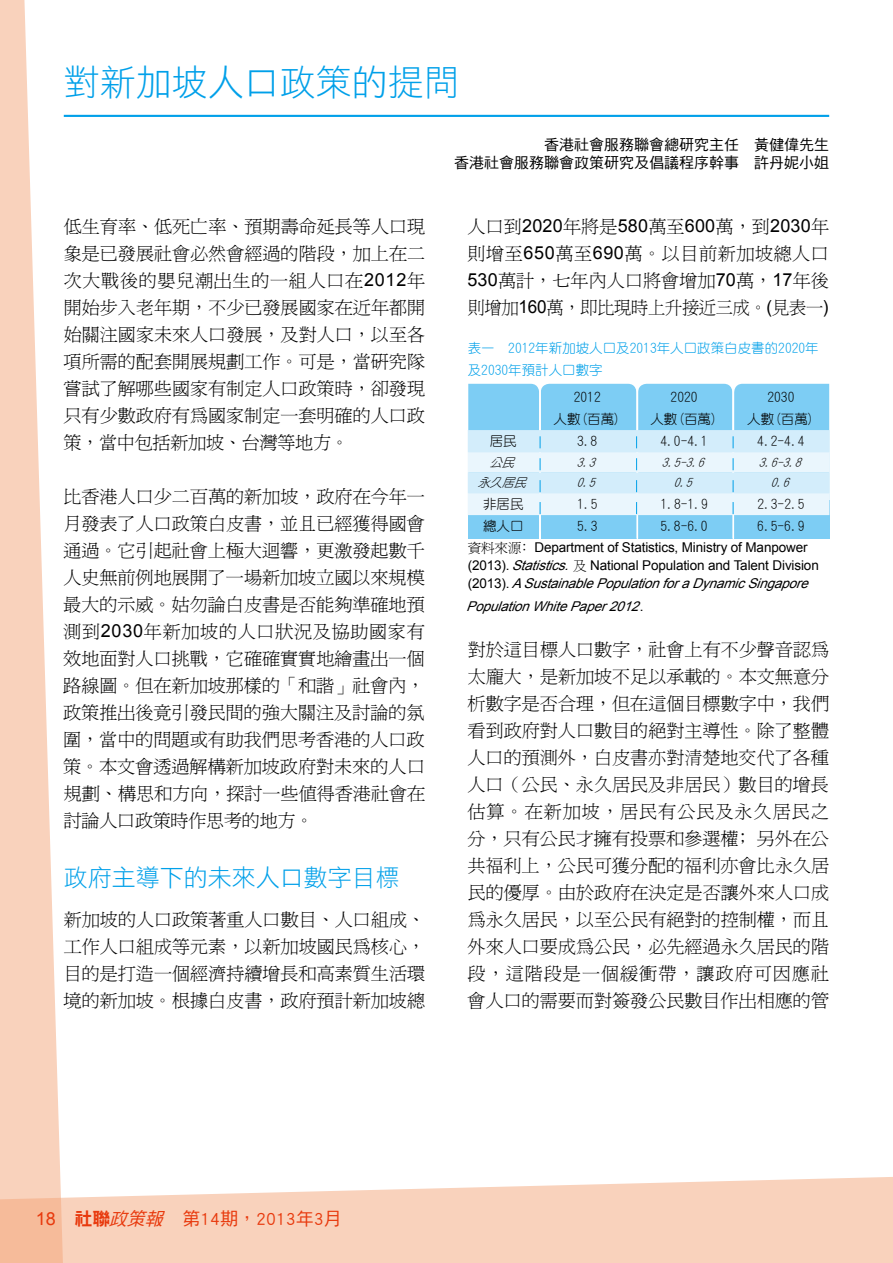
<style>
.page{position:relative;width:893px;height:1263px;background:#fff}
.page>*{position:absolute;margin:0;border:0;box-sizing:border-box;transform-origin:0 0}
.t1{font:36px "DF Hei Std W3";color:#00a0e9}
.t2{font:24px "DF Hei Std W3";color:#00a0e9}
.t3{font:18px/27px "P Ming Li U";letter-spacing:.005em;color:#000;text-align:justify}
.t4{font:18px "Arial";letter-spacing:.01em;color:#000}
.t5{font:18px "DF Hei Std W5";color:#e8390d}
.t6{font:15px/18px "DF Hei Std W5";color:#000;text-align:right}
.t7{font:13.5px/18px "Arial";letter-spacing:-.01em;color:#000}
.t8{font:13.5px "DF Yuan Lt HK BF";color:#000}
.t9{font:13.5px/21.5px "DF Yuan Lt HK BF";color:#00a0e9}
.t10{font:italic 13.5px "Arial";color:#000}
.t11{font:italic 12px "DF Yuan Lt HK BF";color:#000}
.s1{font-family:"Arial"}
.s2{font-family:"P Ming Li U"}
.s3{font-style:italic}
.s4{font-style:normal}
.s5{font-family:"DF Hei Std W9"}
</style>
<div class="page">
<svg style="left:0;top:0;width:64px;height:1153px;fill:#f9d2bc"></svg>
<svg style="left:0;top:1153px;width:892px;height:110px;fill:#f9d2bc"></svg>
<svg style="left:892px;top:1177px;width:1px;height:86px"></svg>
<hr style="left:64px;top:115px;width:765px;height:2px;background:#00a0e9">
<svg style="left:468px;top:384px;width:361px;height:155px;background:#b2e1f8"></svg>
<h1 class="t1" style="left:64px;top:62px;width:398px">對新加坡人口政策的提問</h1>
<p class="t6" style="left:454px;top:135px;width:376px">香港社會服務聯會總研究主任　黃健偉先生<br>香港社會服務聯會政策研究及倡議程序幹事　許丹妮小姐</p>
<p class="t3" style="left:63px;top:213px;width:363px">低生育率、低死亡率、預期壽命延長等人口現象是已發展社會必然會經過的階段，加上在二次大戰後的嬰兒潮出生的一組人口在<span class="s1">2012</span>年開始步入老年期，不少已發展國家在近年都開始關注國家未來人口發展，及對人口，以至各項所需的配套開展規劃工作。可是，當研究隊嘗試了解哪些國家有制定人口政策時，卻發現只有少數政府有為國家制定一套明確的人口政策，當中包括新加坡、台灣等地方。</p>
<p class="t3" style="left:63px;top:483px;width:364px">比香港人口少二百萬的新加坡，政府在今年一月發表了人口政策白皮書，並且已經獲得國會通過。它引起社會上極大迴響，更激發起數千人史無前例地展開了一場新加坡立國以來規模最大的示威。姑勿論白皮書是否能夠準確地預測到<span class="s1">2030</span>年新加坡的人口狀況及協助國家有效地面對人口挑戰，它確確實實地繪畫出一個路線圖。但在新加坡那樣的「和諧」社會內，政策推出後竟引發民間的強大關注及討論的氛圍，當中的問題或有助我們思考香港的人口政策。本文會透過解構新加坡政府對未來的人口規劃、構思和方向，探討一些值得香港社會在討論人口政策時作思考的地方。</p>
<h2 class="t2" style="left:64px;top:864px;width:338px">政府主導下的未來人口數字目標</h2>
<p class="t3" style="left:64px;top:906px;width:363px">新加坡的人口政策著重人口數目、人口組成、工作人口組成等元素，以新加坡國民為核心，目的是打造一個經濟持續增長和高素質生活環境的新加坡。根據白皮書，政府預計新加坡總</p>
<p class="t4" style="left:468px;top:214px;width:363px"><span class="s2">人口到</span>2020<span class="s2">年將是</span>580<span class="s2">萬至</span>600<span class="s2">萬，到</span>2030<span class="s2">年</span></p>
<p class="t3" style="left:467px;top:240px;width:363px">則增至<span class="s1">650</span>萬至<span class="s1">690</span>萬。以目前新加坡總人口<span class="s1">530</span>萬計，七年內人口將會增加<span class="s1">70</span>萬，<span class="s1">17</span>年後則增加<span class="s1">160</span>萬，即比現時上升接近三成。<span class="s1">(</span>見表一<span class="s1">)</span></p>
<p class="t9" style="left:468px;top:337px;width:353px">表一 2012年新加坡人口及2013年人口政策白皮書的2020年及2030年預計人口數字</p>
<p class="t8" style="left:574px;top:390px;width:28px">2012</p>
<p class="t8" style="left:671px;top:390px;width:28px">2020</p>
<p class="t8" style="left:767px;top:390px;width:28px">2030</p>
<p class="t8" style="left:553px;top:412px;width:69px">人數(百萬)</p>
<p class="t8" style="left:650px;top:412px;width:69px">人數(百萬)</p>
<p class="t8" style="left:747px;top:412px;width:69px">人數(百萬)</p>
<p class="t8" style="left:490px;top:434px;width:28px">居民</p>
<p class="t8" style="left:577px;top:434px;width:22px">3.8</p>
<p class="t8" style="left:660px;top:434px;width:49px">4.0-4.1</p>
<p class="t8" style="left:757px;top:434px;width:49px">4.2-4.4</p>
<p class="t11" style="left:490px;top:456px;width:30px">公民</p>
<p class="t11" style="left:577px;top:456px;width:24px">3.3</p>
<p class="t11" style="left:662px;top:456px;width:48px">3.5-3.6</p>
<p class="t11" style="left:759px;top:456px;width:48px">3.6-3.8</p>
<p class="t11" style="left:478px;top:477px;width:54px">永久居民</p>
<p class="t11" style="left:577px;top:477px;width:24px">0.5</p>
<p class="t11" style="left:674px;top:477px;width:24px">0.5</p>
<p class="t11" style="left:771px;top:477px;width:24px">0.6</p>
<p class="t8" style="left:483px;top:497px;width:42px">非居民</p>
<p class="t8" style="left:577px;top:497px;width:22px">1.5</p>
<p class="t8" style="left:660px;top:497px;width:49px">1.8-1.9</p>
<p class="t8" style="left:757px;top:497px;width:49px">2.3-2.5</p>
<p class="t8" style="left:483px;top:519px;width:42px">總人口</p>
<p class="t8" style="left:577px;top:519px;width:22px">5.3</p>
<p class="t8" style="left:660px;top:519px;width:49px">5.8-6.0</p>
<p class="t8" style="left:757px;top:519px;width:49px">6.5-6.9</p>
<p class="t7" style="left:468px;top:539px;width:353px"><span class="s2">資料來源﹕</span>Department of Statistics, Ministry of Manpower (2013). <span class="s3">Statistics.</span><span class="s2">及</span> National Population and Talent Division ( 2 0 1 3 ) . <span class="s3">A Sustainable Population for a Dynamic Singapore</span></p>
<p class="t10" style="left:466px;top:598px;width:180px">Population White Paper 2012<span class="s4">.</span></p>
<p class="t3" style="left:467px;top:636px;width:363px">對於這目標人口數字，社會上有不少聲音認為太龐大，是新加坡不足以承載的。本文無意分析數字是否合理，但在這個目標數字中，我們看到政府對人口數目的絕對主導性。除了整體人口的預測外，白皮書亦對清楚地交代了各種人口（公民、永久居民及非居民）數目的增長估算。在新加坡，居民有公民及永久居民之分，只有公民才擁有投票和參選權﹔另外在公共福利上，公民可獲分配的福利亦會比永久居民的優厚。由於政府在決定是否讓外來人口成為永久居民，以至公民有絕對的控制權，而且外來人口要成為公民，必先經過永久居民的階段，這階段是一個緩衝帶，讓政府可因應社會人口的需要而對簽發公民數目作出相應的管</p>
<p class="t5" style="left:36px;top:1209px;width:307px"><span class="s1">18</span> <span class="s5">社聯</span><span class="s3">政策報</span>　第14期，2013年3月</p>
</div>
